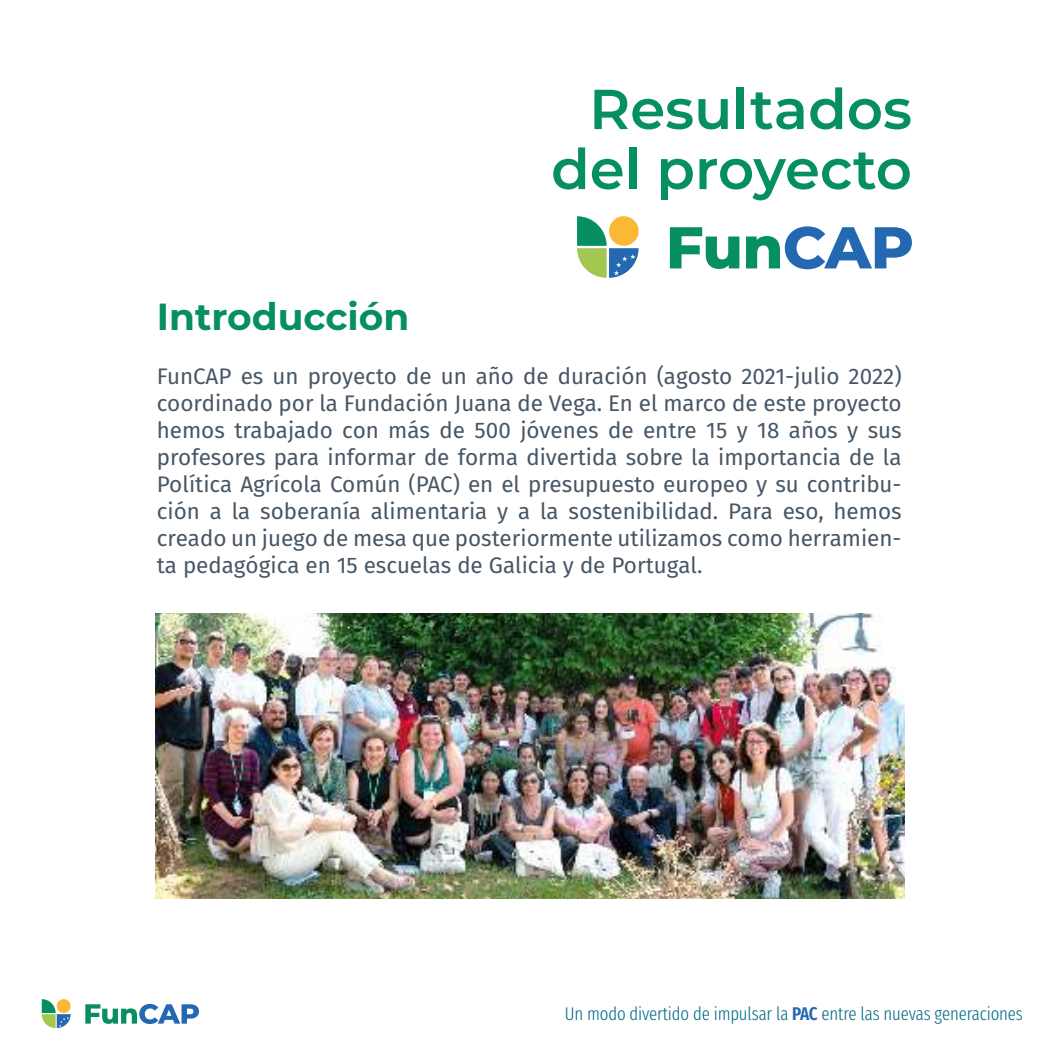
<style>
.page{position:relative;width:1057px;height:1057px;background:#fff}
.page>*{position:absolute;margin:0;border:0;box-sizing:border-box;transform-origin:0 0}
.t1{font:600 56.25px/60px "Montserrat";color:#068f61;text-align:right}
.t2{font:700 37.5px "Montserrat";color:#068f61}
.t3{font:22.5px/27px "Fira Sans";color:#475766;text-align:justify}
.t4{font:300 18.25px "Fira Sans Compressed";letter-spacing:-.01em;color:#006a84}
.s1{font-weight:600;color:#2368b1}
</style>
<div class="page">
<svg style="left:577px;top:216px;width:61px;height:62px"></svg>
<svg style="left:669px;top:227px;width:70px;height:42px"></svg>
<svg style="left:746px;top:226px;width:165px;height:43px"></svg>
<svg style="left:42px;top:999px;width:29px;height:28px"></svg>
<svg style="left:85px;top:1003px;width:114px;height:20px"></svg>
<img style="left:155px;top:613px;width:749px;height:285px">
<h1 class="t1" style="left:551px;top:84px;width:362px">Resultados del proyecto</h1>
<h2 class="t2" style="left:157px;top:300px;width:254px">Introducción</h2>
<p class="t3" style="left:157px;top:362px;width:746px">FunCAP es un proyecto de un año de duración (agosto 2021-julio 2022) coordinado por la Fundación Juana de Vega. En el marco de este proyecto hemos trabajado con más de 500 jóvenes de entre 15 y 18 años y sus profesores para informar de forma divertida sobre la importancia de la Política Agrícola Común (PAC) en el presupuesto europeo y su contribu&shy;ción a la soberanía alimentaria y a la sostenibilidad. Para eso, hemos creado un juego de mesa que posteriormente utilizamos como herramien&shy;ta pedagógica en 15 escuelas de Galicia y de Portugal.</p>
<p class="t4" style="left:564px;top:1000px;width:459px">Un modo divertido de impulsar la <span class="s1">PAC</span> entre las nuevas generaciones</p>
</div>
